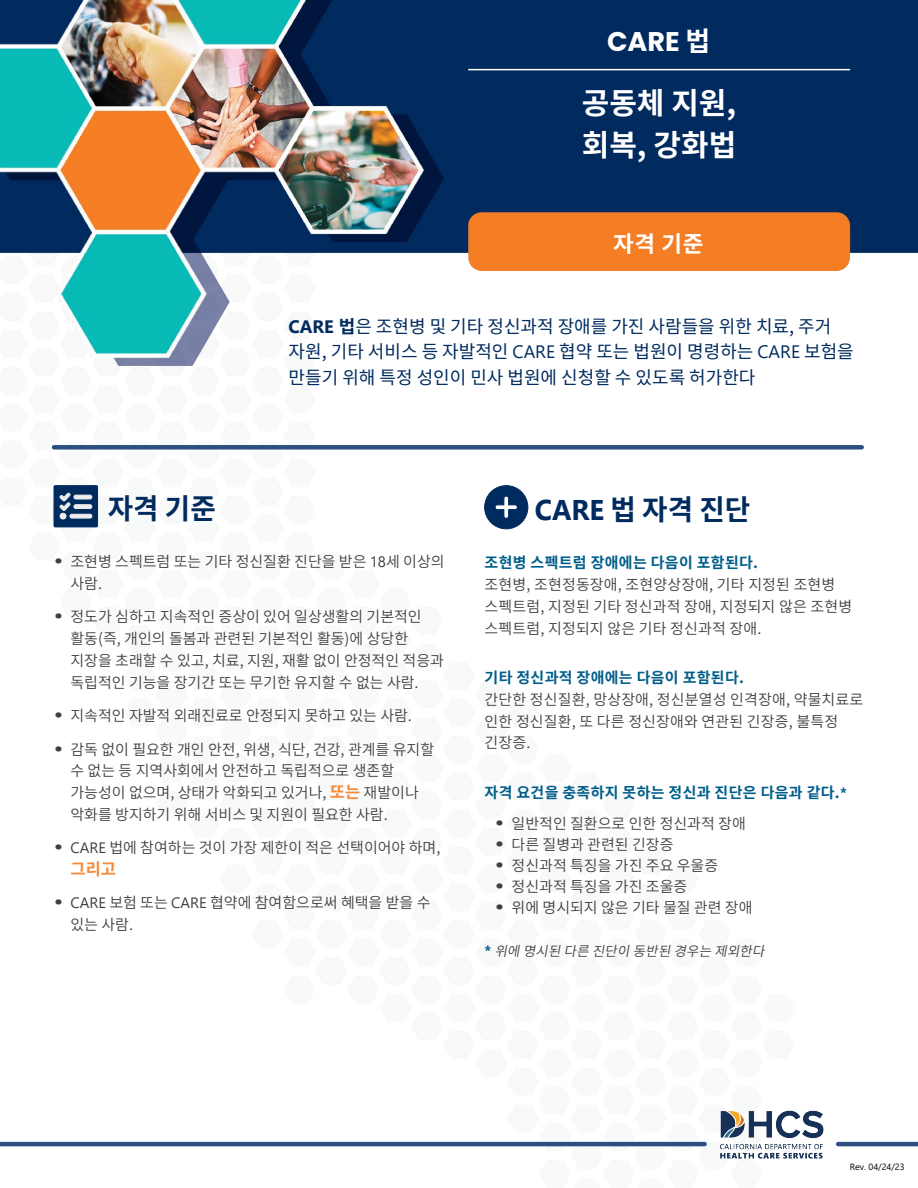
<style>
.page{position:relative;width:918px;height:1188px;background:#fff}
.page>*{position:absolute;margin:0;border:0;box-sizing:border-box;transform-origin:0 0}
.t1{font:700 30px/42px "Source Han Sans K";color:#fff}
.t2{font:700 28.5px "Source Han Sans K";color:#002b5e}
.t3{font:700 27px "Poppins";color:#fff}
.t4{font:700 22.5px "Source Han Sans K";color:#fff}
.t5{font:18px/25.5px "Source Han Sans K";color:#002b5e}
.t6{font:700 16.5px "Source Han Sans K";color:#f58a38}
.t7{font:15px/21.8px "Source Han Sans K";color:#404042}
.t8{font:700 15px "Source Han Sans K";letter-spacing:.02em;color:#005e8a}
.t9{font:italic 13.5px "Source Han Sans K";color:#404042}
.t10{font:9px "Segoe UI";color:#000}
.s1{font-family:"Source Han Sans K"}
.s2{font-family:"Segoe UI";font-weight:700}
.s3{font-weight:700}
.s4{font-family:"Segoe UI"}
.s5{font-weight:700;font-size:16.5px;color:#f58a38}
.s6{font-family:"Segoe UI";font-weight:700;font-style:normal;font-size:15px;color:#005e8a}
</style>
<div class="page">
<img style="left:0;top:0;width:918px;height:1147px">
<div style="left:54px;top:445px;width:808px;height:5px;background:#2d4e81"></div>
<svg style="left:54px;top:486px;width:44px;height:41px;background:#36577f"></svg>
<svg style="left:485px;top:486px;width:43px;height:43px"></svg>
<hr style="left:0;top:1142px;width:705px;height:4px;background:#2d4e81">
<hr style="left:838px;top:1142px;width:80px;height:4px;background:#2d4e81">
<img style="left:719px;top:1108px;width:106px;height:51px">
<h1 class="t3" style="left:607px;top:26px;width:105px">CARE <span class="s1">법</span></h1>
<h1 class="t1" style="left:582px;top:83px;width:156px">공동체 지원, 회복, 강화법</h1>
<h1 class="t4" style="left:613px;top:231px;width:92px">자격 기준</h1>
<p class="t5" style="left:289px;top:314px;width:567px"><span class="s2">CARE</span> <span class="s3">법</span>은 조현병 및 기타 정신과적 장애를 가진 사람들을 위한 치료, 주거 자원, 기타 서비스 등 자발적인 <span class="s4">CARE</span> 협약 또는 법원이 명령하는 <span class="s4">CARE</span> 보험을 만들기 위해 특정 성인이 민사 법원에 신청할 수 있도록 허가한다</p>
<h2 class="t2" style="left:108px;top:493px;width:110px">자격 기준</h2>
<p class="t7" style="left:70px;top:551px;width:376px;text-indent:-16px"><sup>.</sup> 조현병 스펙트럼 또는 기타 정신질환 진단을 받은 <span class="s4">18</span>세 이상의 사람.</p>
<p class="t7" style="left:70px;top:606px;width:375px;text-indent:-16px"><sup>.</sup> 정도가 심하고 지속적인 증상이 있어 일상생활의 기본적인 활동(즉, 개인의 돌봄과 관련된 기본적인 활동)에 상당한 지장을 초래할 수 있고, 치료, 지원, 재활 없이 안정적인 적응과 독립적인 기능을 장기간 또는 무기한 유지할 수 없는 사람.</p>
<p class="t7" style="left:54px;top:705px;width:360px"><sup>.</sup> 지속적인 자발적 외래진료로 안정되지 못하고 있는 사람.</p>
<p class="t7" style="left:70px;top:739px;width:365px;text-indent:-16px"><sup>.</sup> 감독 없이 필요한 개인 안전, 위생, 식단, 건강, 관계를 유지할 수 없는 등 지역사회에서 안전하고 독립적으로 생존할 가능성이 없으며, 상태가 악화되고 있거나, <span class="s5">또는</span> 재발이나 악화를 방지하기 위해 서비스 및 지원이 필요한 사람.</p>
<p class="t7" style="left:54px;top:837px;width:388px"><sup>.</sup> <span class="s4">CARE</span> 법에 참여하는 것이 가장 제한이 적은 선택이어야 하며,</p>
<p class="t6" style="left:70px;top:860px;width:47px">그리고</p>
<p class="t7" style="left:70px;top:892px;width:361px;text-indent:-16px"><sup>.</sup> <span class="s4">CARE</span> 보험 또는 <span class="s4">CARE</span> 협약에 참여함으로써 혜택을 받을 수 있는 사람.</p>
<h2 class="t2" style="left:535px;top:494px;width:217px"><span class="s4">CARE</span> 법 자격 진단</h2>
<h3 class="t8" style="left:485px;top:554px;width:275px">조현병 스펙트럼 장애에는 다음이 포함된다.</h3>
<p class="t7" style="left:485px;top:574px;width:369px">조현병, 조현정동장애, 조현양상장애, 기타 지정된 조현병 스펙트럼, 지정된 기타 정신과적 장애, 지정되지 않은 조현병 스펙트럼, 지정되지 않은 기타 정신과적 장애.</p>
<h2 class="t8" style="left:485px;top:669px;width:261px">기타 정신과적 장애에는 다음이 포함된다.</h2>
<p class="t7" style="left:485px;top:689px;width:380px">간단한 정신질환, 망상장애, 정신분열성 인격장애, 약물치료로 인한 정신질환, 또 다른 정신장애와 연관된 긴장증, 불특정 긴장증.</p>
<h2 class="t8" style="left:485px;top:784px;width:364px">자격 요건을 충족하지 못하는 정신과 진단은 다음과 같다.<span class="s4">*</span></h2>
<p class="t7" style="left:495px;top:813px;width:252px"><sup>.</sup> 일반적인 질환으로 인한 정신과적 장애</p>
<p class="t7" style="left:495px;top:834px;width:180px"><sup>.</sup> 다른 질병과 관련된 긴장증</p>
<p class="t7" style="left:495px;top:855px;width:225px"><sup>.</sup> 정신과적 특징을 가진 주요 우울증</p>
<p class="t7" style="left:495px;top:876px;width:194px"><sup>.</sup> 정신과적 특징을 가진 조울증</p>
<p class="t7" style="left:495px;top:897px;width:259px"><sup>.</sup> 위에 명시되지 않은 기타 물질 관련 장애</p>
<p class="t9" style="left:485px;top:943px;width:288px"><span class="s6">*</span> 위에 명시된 다른 진단이 동반된 경우는 제외한다</p>
<p class="t10" style="left:850px;top:1159px;width:56px">Rev. 04/24/23</p>
</div>
